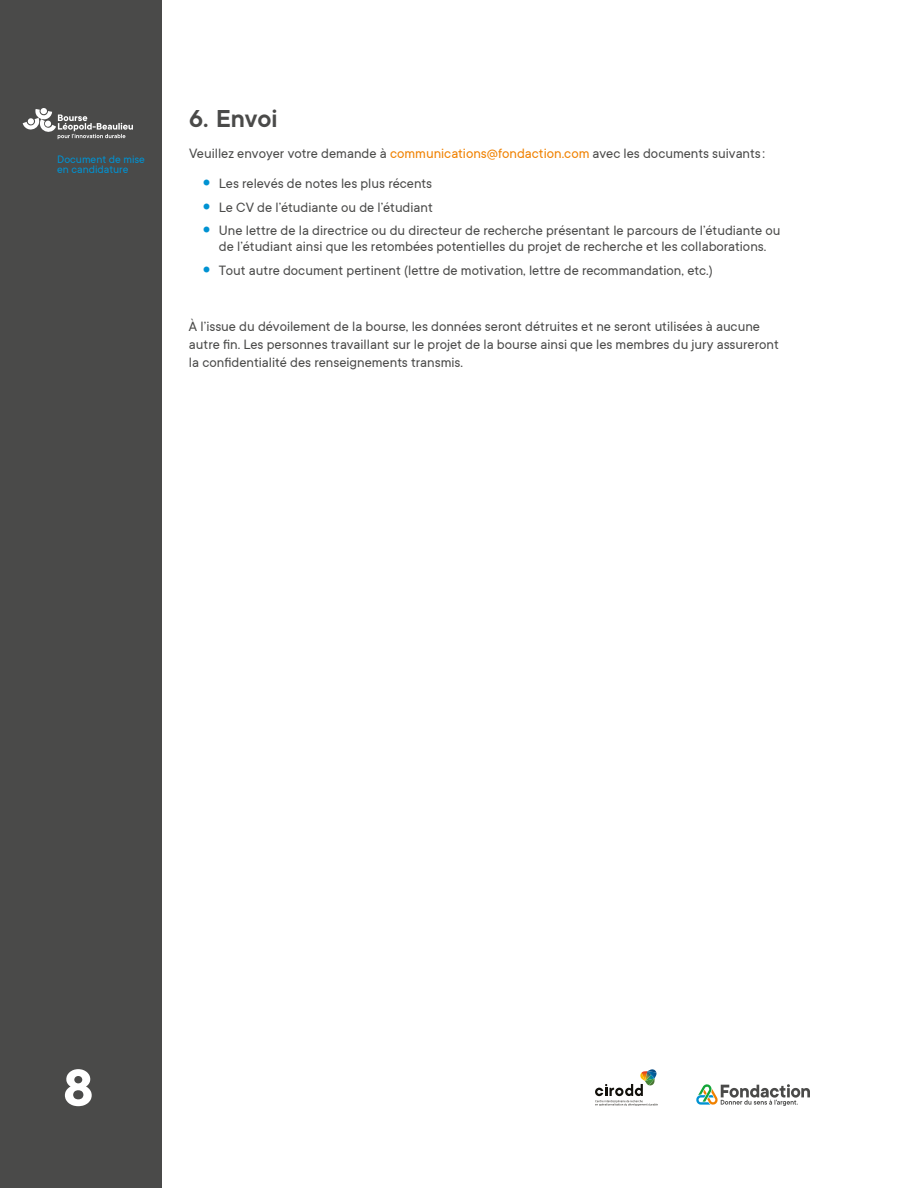
<style>
.page{position:relative;width:918px;height:1188px;background:#fff}
.page>*{position:absolute;margin:0;border:0;box-sizing:border-box;transform-origin:0 0}
.t1{font:700 57px "TT Commons";color:#fff}
.t2{font:600 27px "TT Commons";color:#4a4a49}
.t3{font:15px/23.2px "TT Commons";color:#4a4a49}
.t4{font:12px/10.5px "TT Commons";color:#0092d2}
.s1{color:#f08100}
</style>
<div class="page">
<div style="left:0;top:0;width:162px;height:1188px;background:#4a4a49"></div>
<svg style="left:23px;top:109px;width:110px;height:30px"></svg>
<svg style="left:696px;top:1084px;width:114px;height:22px"></svg>
<svg style="left:595px;top:1069px;width:63px;height:37px"></svg>
<p class="t4" style="left:57px;top:154px;width:89px">Document de mise en candidature</p>
<h2 class="t2" style="left:189px;top:104px;width:90px">6. Envoi</h2>
<p class="t3" style="left:219px;top:139px;width:548px;line-height:30px;text-indent:-30px">Veuillez envoyer votre demande à <span class="s1">communications@fondaction.com</span> avec les documents suivants:<br>Les relevés de notes les plus récents</p>
<p class="t3" style="left:219px;top:196px;width:563px">Le CV de l’étudiante ou de l’étudiant<br>Une lettre de la directrice ou du directeur de recherche présentant le parcours de l’étudiante ou</p>
<p class="t3" style="left:219px;top:235px;width:549px">de l’étudiant ainsi que les retombées potentielles du projet de recherche et les collaborations.<br>Tout autre document pertinent (lettre de motivation, lettre de recommandation, etc.)</p>
<p class="t3" style="left:189px;top:317px;width:591px;line-height:18px">À l’issue du dévoilement de la bourse, les données seront détruites et ne seront utilisées à aucune autre fin. Les personnes travaillant sur le projet de la bourse ainsi que les membres du jury assureront la confidentialité des renseignements transmis.</p>
<h1 class="t1" style="left:63px;top:1057px;width:32px">8</h1>
</div>
